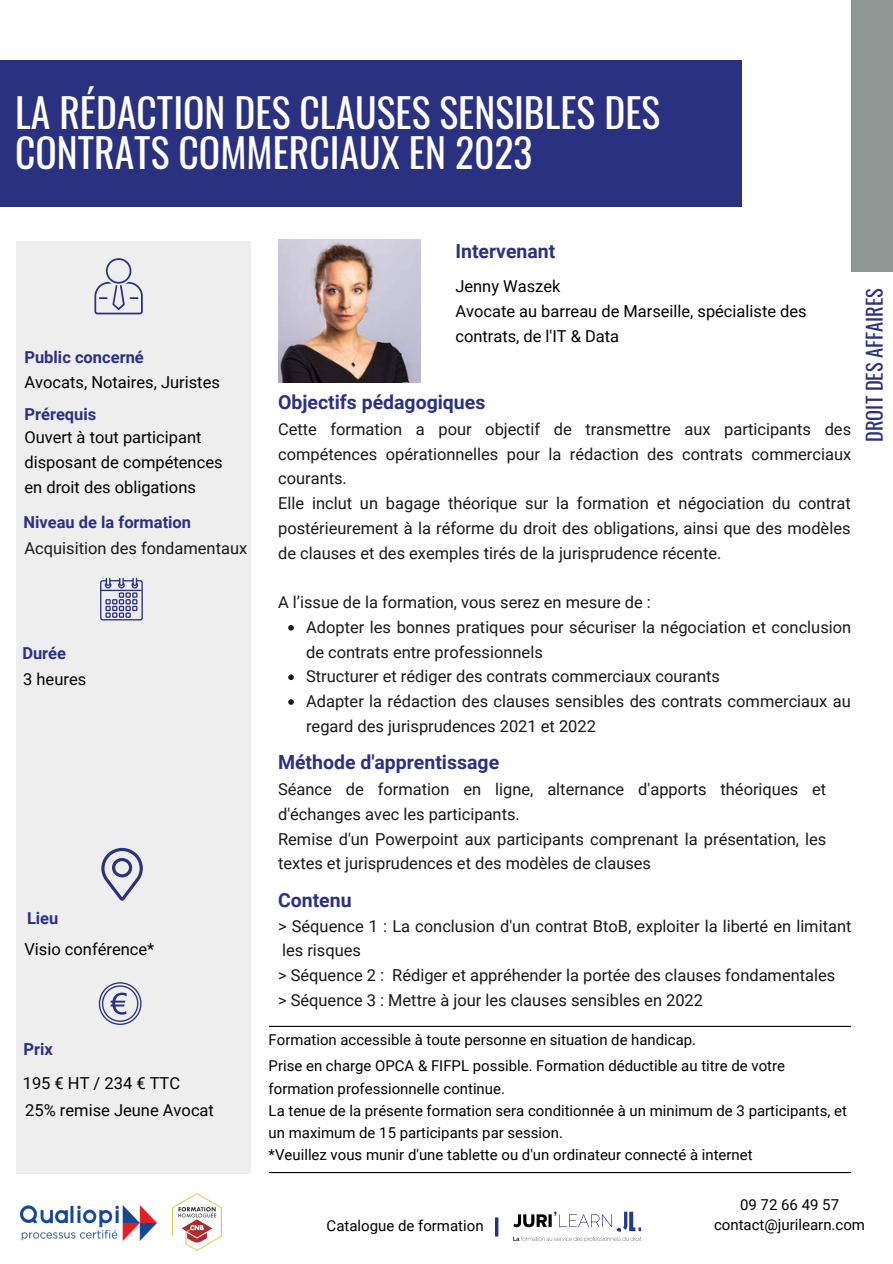
<style>
.page{position:relative;width:893px;height:1264px;background:#fff}
.page>*{position:absolute;margin:0;border:0;box-sizing:border-box;transform-origin:0 0}
.t1{font:39.6px/39.3px "Oswald";color:#fff}
.t2{font:20.4px "Oswald";color:#2b3181}
.t3{font:700 19.5px "Roboto";color:#2b3181}
.t4{font:16.5px/24.8px "Roboto";color:#1a171b}
.t5{font:16.5px/24.8px "Roboto";color:#000}
.t6{font:700 16.5px "Roboto";color:#2b3181}
.t7{font:15px/22.2px "Roboto";color:#000}
.t8{font:14.85px "Roboto";color:#000}
</style>
<div class="page">
<div style="left:0;top:60px;width:742px;height:146px;background:#2b3181"></div>
<div style="left:17px;top:241px;width:234px;height:932px;background:#eeeded"></div>
<svg style="left:99px;top:982px;width:42px;height:42px"></svg>
<svg style="left:94px;top:258px;width:49px;height:56px"></svg>
<svg style="left:101px;top:847px;width:42px;height:53px"></svg>
<hr style="left:269px;top:1171px;width:581px;height:2px;background:#000">
<hr style="left:269px;top:1025px;width:581px;height:1px;background:#000">
<svg style="left:100px;top:577px;width:43px;height:43px"></svg>
<img style="left:278px;top:240px;width:143px;height:142px">
<svg style="left:288px;top:625px;width:6px;height:5px"></svg>
<svg style="left:288px;top:674px;width:6px;height:6px"></svg>
<svg style="left:288px;top:699px;width:6px;height:5px"></svg>
<div style="left:851px;top:0;width:41px;height:271px;background:#8f9795"></div>
<hr style="left:495px;top:1217px;width:3px;height:19px;background:#2b3181">
<img style="left:20px;top:1205px;width:136px;height:35px">
<img style="left:172px;top:1193px;width:50px;height:57px">
<img style="left:513px;top:1211px;width:129px;height:31px">
<h1 class="t1" style="left:15px;top:92px;width:646px">LA RÉDACTION DES CLAUSES SENSIBLES DES<br>CONTRATS COMMERCIAUX EN 2023</h1>
<p class="t6" style="left:24px;top:348px;width:121px">Public concerné</p>
<p class="t5" style="left:24px;top:370px;width:197px">Avocats, Notaires, Juristes</p>
<p class="t6" style="left:24px;top:404px;width:73px">Prérequis</p>
<p class="t5" style="left:24px;top:425px;width:199px">Ouvert à tout participant disposant de compétences en droit des obligations</p>
<p class="t6" style="left:24px;top:513px;width:169px">Niveau de la formation</p>
<p class="t4" style="left:24px;top:536px;width:224px">Acquisition des fondamentaux</p>
<p class="t6" style="left:22px;top:644px;width:45px">Durée</p>
<p class="t5" style="left:23px;top:666px;width:65px">3 heures</p>
<p class="t6" style="left:27px;top:908px;width:33px">Lieu</p>
<p class="t5" style="left:24px;top:936px;width:131px">Visio conférence*</p>
<p class="t6" style="left:24px;top:1039px;width:31px">Prix</p>
<p class="t5" style="left:23px;top:1069px;width:193px;line-height:27px">195 € HT / 234 € TTC<br>25% remise Jeune Avocat</p>
<p class="t3" style="left:455px;top:240px;width:101px">Intervenant</p>
<p class="t5" style="left:455px;top:274px;width:352px">Jenny Waszek<br>Avocate au barreau de Marseille, spécialiste des contrats, de l'IT &amp; Data</p>
<p class="t2" style="left:858px;top:442px;width:155px;rotate:-90deg">DROIT DES AFFAIRES</p>
<p class="t3" style="left:278px;top:391px;width:209px">Objectifs pédagogiques</p>
<p class="t4" style="left:278px;top:417px;width:574px">Cette formation a pour objectif de transmettre aux participants des compétences opérationnelles pour la rédaction des contrats commerciaux courants.<br>Elle inclut un bagage théorique sur la formation et négociation du contrat postérieurement à la réforme du droit des obligations, ainsi que des modèles de clauses et des exemples tirés de la jurisprudence récente.</p>
<p class="t4" style="left:278px;top:590px;width:374px">A l’issue de la formation, vous serez en mesure de :</p>
<p class="t4" style="left:306px;top:615px;width:546px">Adopter les bonnes pratiques pour sécuriser la négociation et conclusion de contrats entre professionnels<br>Structurer et rédiger des contrats commerciaux courants<br>Adapter la rédaction des clauses sensibles des contrats commerciaux au regard des jurisprudences 2021 et 2022</p>
<p class="t3" style="left:278px;top:750px;width:222px">Méthode d'apprentissage</p>
<p class="t4" style="left:278px;top:777px;width:549px">Séance de formation en ligne, alternance d'apports théoriques et d'échanges avec les participants.<br>Remise d'un Powerpoint aux participants comprenant la présentation, les textes et jurisprudences et des modèles de clauses</p>
<p class="t3" style="left:278px;top:888px;width:75px">Contenu</p>
<p class="t4" style="left:278px;top:913px;width:575px">&gt; Séquence 1 : La conclusion d'un contrat BtoB, exploiter la liberté en limitant les risques<br>&gt; Séquence 2 : Rédiger et appréhender la portée des clauses fondamentales<br>&gt; Séquence 3 : Mettre à jour les clauses sensibles en 2022</p>
<p class="t8" style="left:268px;top:1031px;width:429px">Formation accessible à toute personne en situation de handicap.</p>
<p class="t7" style="left:268px;top:1055px;width:579px">Prise en charge OPCA &amp; FIFPL possible. Formation déductible au titre de votre formation professionnelle continue.<br>La tenue de la présente formation sera conditionnée à un minimum de 3 participants, et un maximum de 15 participants par session.</p>
<p class="t7" style="left:268px;top:1143px;width:485px">*Veuillez vous munir d'une tablette ou d'un ordinateur connecté à internet</p>
<p class="t7" style="left:326px;top:1214px;width:158px">Catalogue de formation</p>
<p class="t7" style="left:714px;top:1194px;width:152px;line-height:20.2px;text-align:center">09 72 66 49 57 contact@jurilearn.com</p>
</div>
